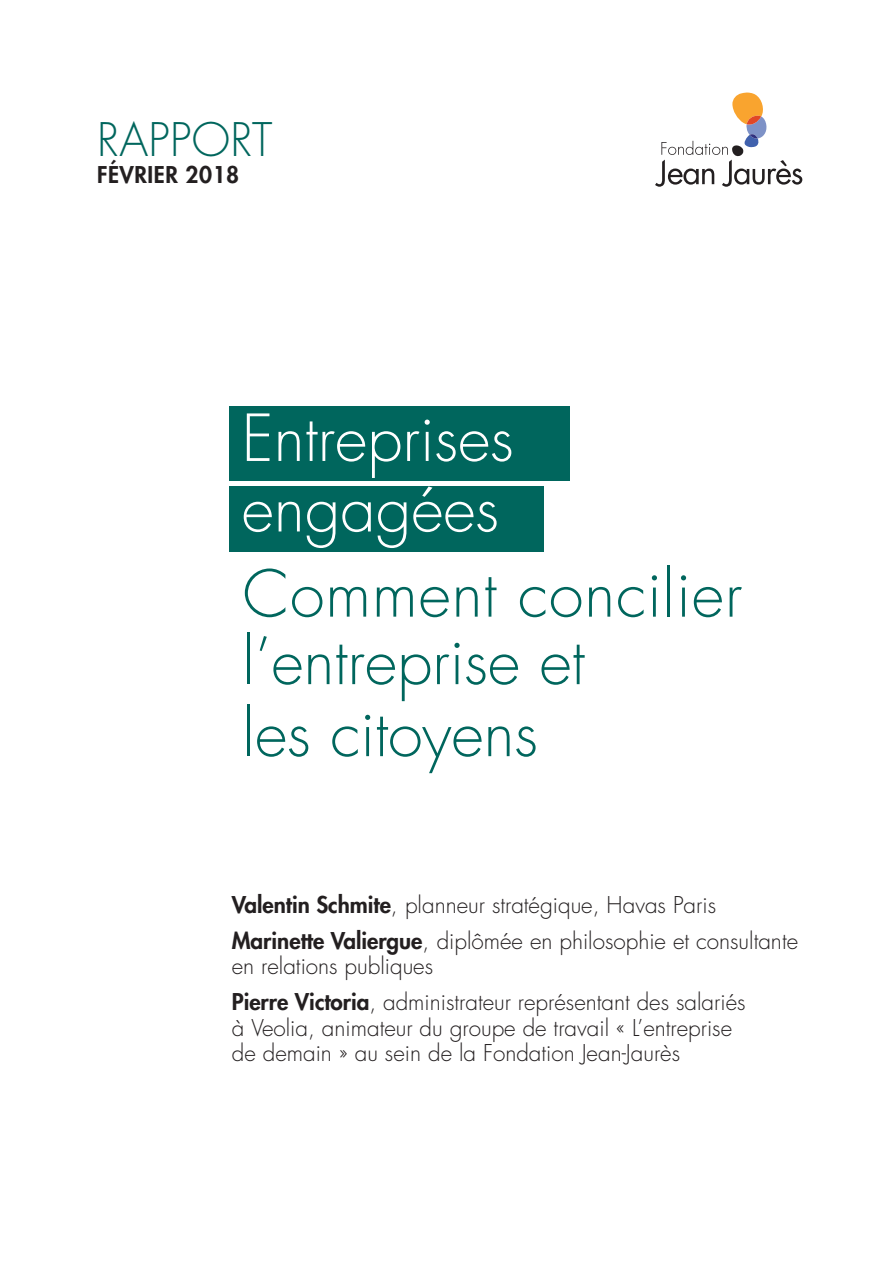
<style>
.page{position:relative;width:893px;height:1263px;background:#fff}
.page>*{position:absolute;margin:0;border:0;box-sizing:border-box;transform-origin:0 0}
.t1{font:300 63px/69.8px "Futura";color:#00665d}
.t2{font:300 63px/70.5px "Futura";color:#fff}
.t3{font:300 45px "Futura";letter-spacing:.01em;color:#00665d}
.t4{font:300 22.5px/36px "Futura";color:#231f20}
.t5{font:800 22.5px "Futura";letter-spacing:.025em;color:#231f20}
.s1{font-weight:800}
</style>
<div class="page">
<div style="left:229px;top:407px;width:340px;height:74px;background:#00665d"></div>
<div style="left:229px;top:486px;width:315px;height:65px;background:#00665d"></div>
<svg style="left:655px;top:93px;width:147px;height:94px"></svg>
<h2 class="t3" style="left:97px;top:119px;width:177px">RAPPORT</h2>
<p class="t5" style="left:97px;top:164px;width:144px">FÉVRIER 2018</p>
<h1 class="t2" style="left:242px;top:408px;width:274px">Entreprises engagées</h1>
<h1 class="t1" style="left:243px;top:564px;width:501px">Comment concilier l’entreprise et<br>les citoyens</h1>
<p class="t4" style="left:232px;top:888px;width:568px"><span class="s1">Valentin Schmite</span>, planneur stratégique, Havas Paris<br><span class="s1">Marinette Valiergue</span>, diplômée en philosophie et consultante</p>
<p class="t4" style="left:232px;top:950px;width:515px">en relations publiques<br><span class="s1">Pierre Victoria</span>, administrateur représentant des salariés</p>
<p class="t4" style="left:232px;top:1016px;width:502px;line-height:25.5px">à Veolia, animateur du groupe de travail « L’entreprise de demain » au sein de la Fondation Jean-Jaurès</p>
</div>
